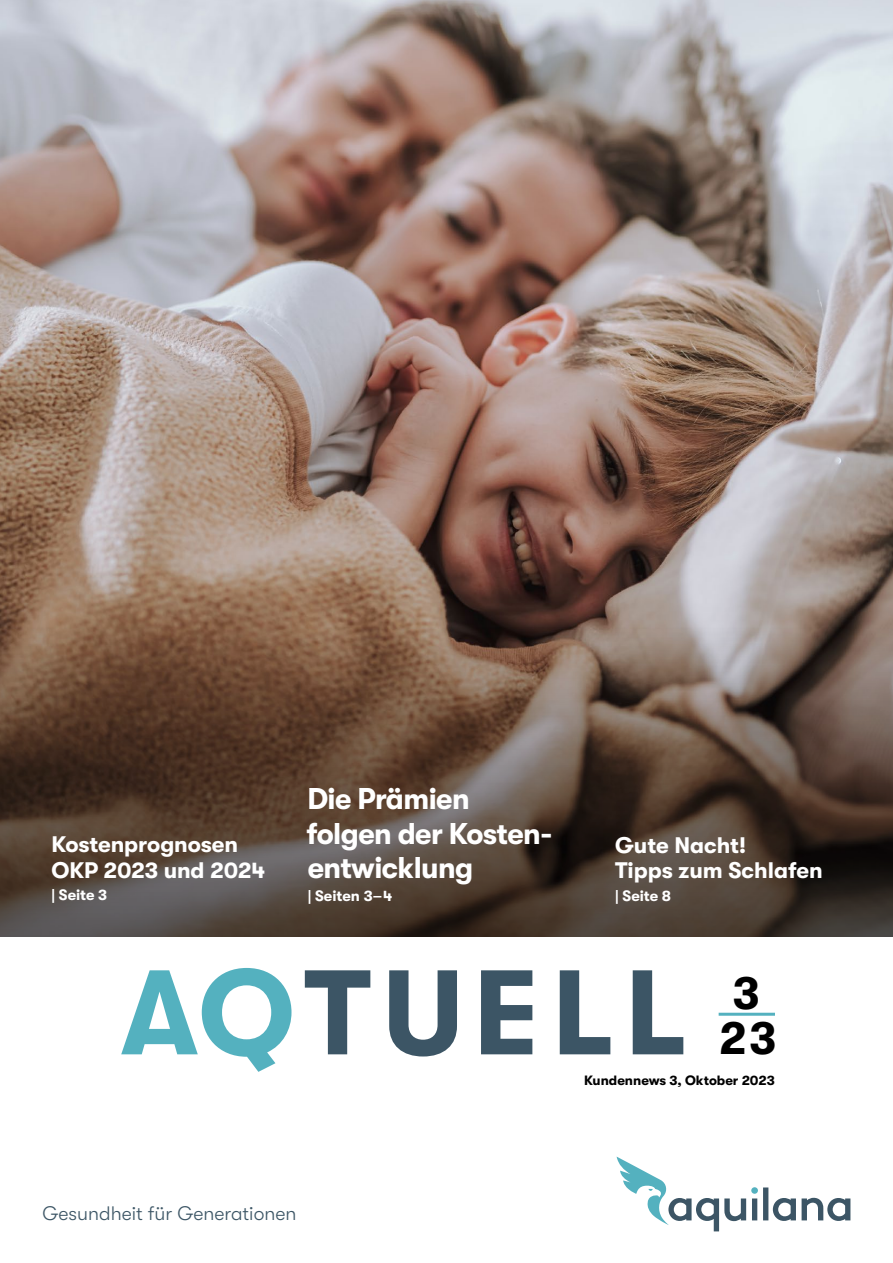
<style>
.page{position:relative;width:893px;height:1263px;background:#fff}
.page>*{position:absolute;margin:0;border:0;box-sizing:border-box;transform-origin:0 0}
.t1{font:700 120px "GT Walsheim";letter-spacing:.08em;color:#3c5565}
.t2{font:700 45px/45px "GT Walsheim";color:#000;text-align:center}
.t3{font:700 30px/34.5px "GT Walsheim";letter-spacing:-.02em;color:#fff}
.t4{font:700 22.5px/25.5px "GT Walsheim";letter-spacing:-.005em;color:#fff}
.t5{font:300 19.5px "GT Walsheim";color:#3c5565}
.t6{font:700 15px "GT Walsheim";color:#fff}
.t7{font:700 13.5px "GT Walsheim";color:#000}
.s1{color:#54b1bf}
</style>
<div class="page">
<img style="left:0;top:0;width:893px;height:625px">
<svg style="left:0;top:625px;width:893px;height:312px;background:#5c493c"></svg>
<hr style="left:719px;top:1013px;width:56px;height:3px;background:#54b1bf">
<svg style="left:617px;top:1157px;width:233px;height:74px"></svg>
<p class="t4" style="left:52px;top:832px;width:215px">Kostenprognosen<br>OKP 2023 und 2024</p>
<p class="t6" style="left:52px;top:887px;width:57px">| Seite 3</p>
<h3 class="t3" style="left:307px;top:781px;width:247px">Die Prämien folgen der Kosten&shy;entwicklung</h3>
<p class="t6" style="left:308px;top:887px;width:86px">| Seiten 3–4</p>
<p class="t4" style="left:615px;top:832px;width:209px">Gute Nacht!<br>Tipps zum Schlafen</p>
<p class="t6" style="left:615px;top:887px;width:58px">| Seite 8</p>
<h1 class="t1" style="left:120px;top:946px;width:569px"><span class="s1">AQ</span>TUELL</h1>
<p class="t7" style="left:584px;top:1073px;width:192px">Kundennews 3, Oktober 2023</p>
<h2 class="t2" style="left:719px;top:971px;width:59px">3<br>23</h2>
<p class="t5" style="left:43px;top:1203px;width:255px">Gesundheit für Generationen</p>
</div>
